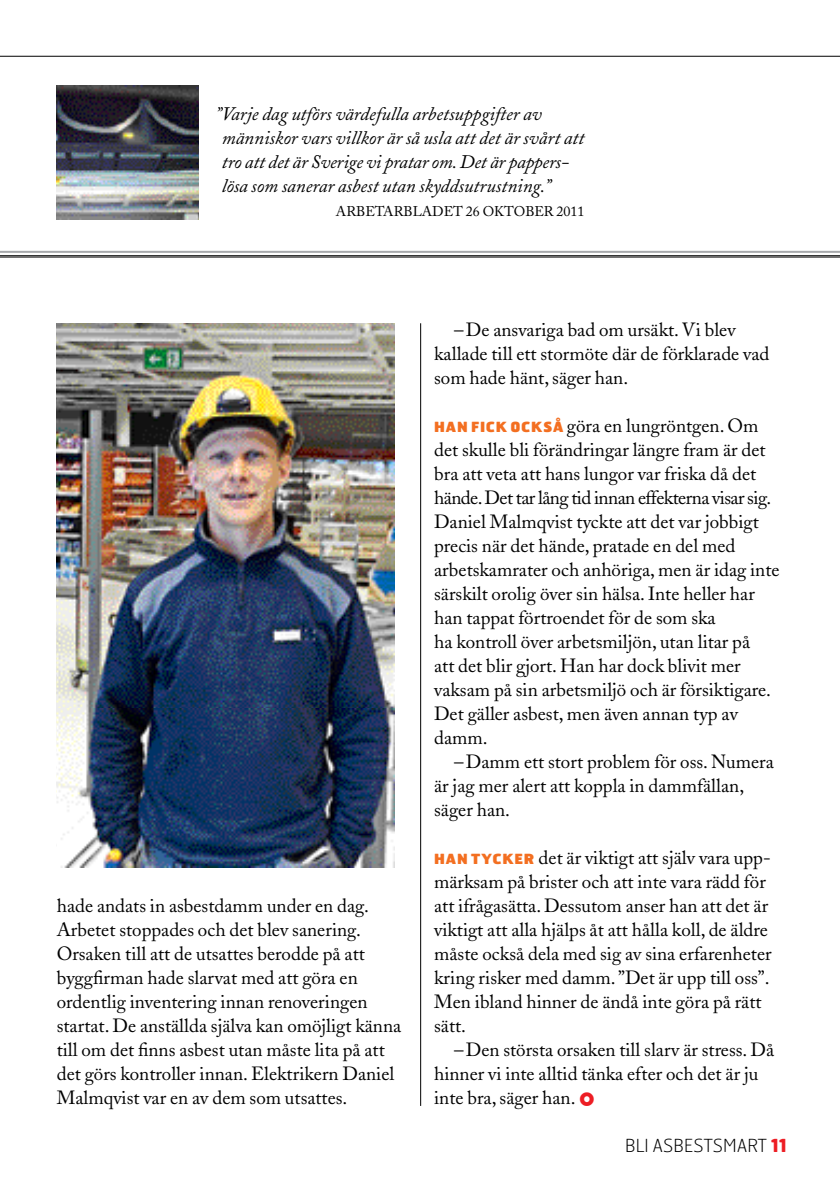
<style>
.page{position:relative;width:840px;height:1191px;background:#fff}
.page>*{position:absolute;margin:0;border:0;box-sizing:border-box;transform-origin:0 0}
.t1{font:19px/24px "Adobe Caslon";color:#000}
.t2{font:italic 19px/24px "Adobe Caslon";color:#000}
.t3{font:100 18px "Hermes FB";color:#000}
.t4{font:14px "Adobe Caslon";color:#000}
.s1{font-family:"Hermes FB";font-weight:900;font-size:14px;color:#f36f21}
.s2{font-weight:700;color:#ed1d24}
</style>
<div class="page">
<hr style="left:0;top:56px;width:839px;height:1px;background:#000">
<hr style="left:0;top:251px;width:839px;height:2px;background:#a7a9ac">
<img style="left:57px;top:86px;width:141px;height:133px">
<hr style="left:0;top:255px;width:839px;height:1px;background:#000">
<hr style="left:0;top:257px;width:839px;height:1px;background:#000">
<hr style="left:420px;top:323px;width:1px;height:783px;background:#000">
<img style="left:57px;top:323px;width:337px;height:544px">
<p class="t2" style="left:222px;top:102px;width:364px;text-indent:-6px">”Varje dag utförs värdefulla arbetsuppgifter av människor vars villkor är så usla att det är svårt att tro att det är Sverige vi pratar om. Det är pappers&shy;lösa som sanerar asbest utan skyddsutrustning.”</p>
<p class="t4" style="left:336px;top:203px;width:22px">Arbetarbladet</p>
<p class="t4" style="left:465px;top:203px;width:50px">26 oktober</p>
<p class="t4" style="left:556px;top:203px;width:29px">2011</p>
<p class="t1" style="left:57px;top:894px;width:346px">hade andats in asbestdamm under en dag.<br>Arbetet stoppades och det blev sanering.<br>Orsaken till att de utsattes berodde på att byggfirman hade slarvat med att göra en ordentlig inventering innan renoveringen startat. De anställda själva kan omöjligt känna till om det finns asbest utan måste lita på att det görs kontroller innan. Elektrikern Daniel Malmqvist var en av dem som utsattes.</p>
<p class="t1" style="left:434px;top:318px;width:336px;text-indent:20px">–De ansvariga bad om ursäkt. Vi blev kallade till ett stormöte där de förklarade vad som hade hänt, säger han.</p>
<p class="t1" style="left:434px;top:414px;width:347px"><span class="s1">HA N FICK OCKSÅ</span> göra en lungröntgen. Om det skulle bli förändringar längre fram är det bra att veta att hans lungor var friska då det hände. Det tar lång tid innan effekterna visar sig.<br>Daniel Malmqvist tyckte att det var jobbigt precis när det hände, pratade en del med arbetskamrater och anhöriga, men är idag inte särskilt orolig över sin hälsa. Inte heller har han tappat förtroendet för de som ska<br>ha kontroll över arbetsmiljön, utan litar på<br>att det blir gjort. Han har dock blivit mer vaksam på sin arbetsmiljö och är försiktigare.<br>Det gäller asbest, men även annan typ av damm.</p>
<p class="t1" style="left:434px;top:750px;width:341px;text-indent:20px">–Damm ett stort problem för oss. Numera är jag mer alert att koppla in dammfällan, säger han.</p>
<p class="t1" style="left:434px;top:846px;width:339px"><span class="s1">HA N TYCKER</span> det är viktigt att själv vara upp&shy;märksam på brister och att inte vara rädd för att ifrågasätta. Dessutom anser han att det är viktigt att alla hjälps åt att hålla koll, de äldre måste också dela med sig av sina erfarenheter kring risker med damm. ”Det är upp till oss”.<br>Men ibland hinner de ändå inte göra på rätt sätt.</p>
<p class="t1" style="left:434px;top:1038px;width:341px;text-indent:20px">–Den största orsaken till slarv är stress. Då hinner vi inte alltid tänka efter och det är ju inte bra, säger han.</p>
<p class="t3" style="left:625px;top:1134px;width:163px">BLI ASBESTSMART <span class="s2">11</span></p>
</div>
